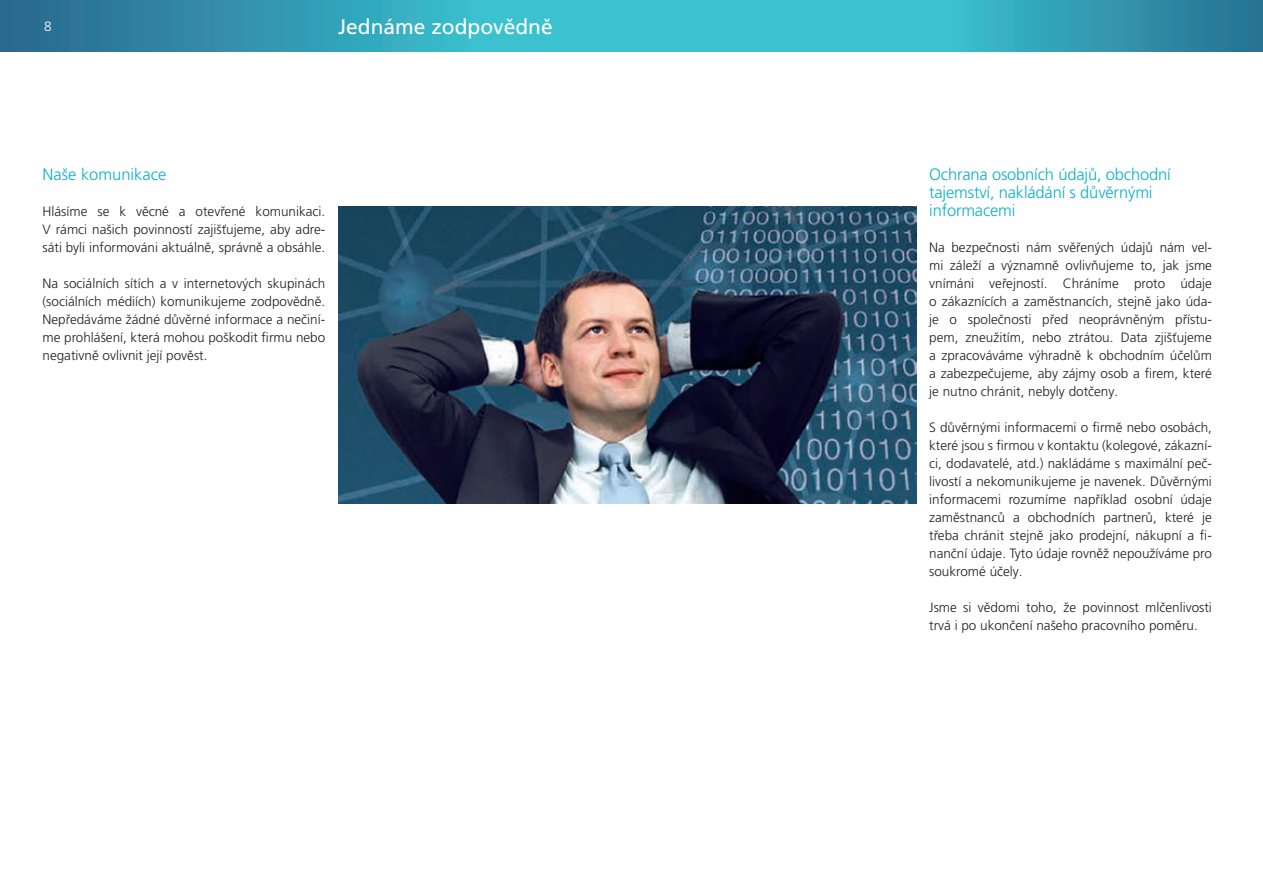
<style>
.page{position:relative;width:1263px;height:893px;background:#fff}
.page>*{position:absolute;margin:0;border:0;box-sizing:border-box;transform-origin:0 0}
.t1{font:21px "Frutiger LT Pro";color:#fff}
.t2{font:300 16.5px/18px "Frutiger LT Pro";letter-spacing:-.01em;color:#0cb0c9}
.t3{font:300 13.5px/18px "Frutiger LT Pro";color:#231f20;text-align:justify}
.t4{font:300 13.5px "Frutiger LT Pro";color:#fff}
</style>
<div class="page">
<svg style="left:0;top:0;width:1263px;height:51px;background:#35a4b9"></svg>
<img style="left:338px;top:207px;width:578px;height:296px">
<p class="t4" style="left:44px;top:18px;width:9px">8</p>
<h1 class="t1" style="left:338px;top:14px;width:216px">Jednáme zodpovědně</h1>
<p class="t2" style="left:43px;top:165px;width:125px">Naše komunikace</p>
<p class="t3" style="left:43px;top:202px;width:284px">Hlásíme se k věcné a otevřené komunikaci.<br>V rámci našich povinností zajišťujeme, aby adre&shy;sáti byli informováni aktuálně, správně a obsáhle.</p>
<p class="t3" style="left:43px;top:274px;width:284px">Na sociálních sítích a v internetových skupinách (sociálních médiích) komunikujeme zodpovědně.<br>Nepředáváme žádné důvěrné informace a nečiní&shy;me prohlášení, která mohou poškodit firmu nebo negativně ovlivnit její pověst.</p>
<p class="t2" style="left:929px;top:165px;width:243px">Ochrana osobních údajů, obchodní tajemství, nakládání s důvěrnými informacemi</p>
<p class="t3" style="left:929px;top:238px;width:284px">Na bezpečnosti nám svěřených údajů nám vel&shy;mi záleží a významně ovlivňujeme to, jak jsme vnímáni veřejností. Chráníme proto údaje o zákaznících a zaměstnancích, stejně jako úda&shy;je o společnosti před neoprávněným přístu&shy;pem, zneužitím, nebo ztrátou. Data zjišťujeme a zpracováváme výhradně k obchodním účelům a zabezpečujeme, aby zájmy osob a firem, které je nutno chránit, nebyly dotčeny.</p>
<p class="t3" style="left:929px;top:418px;width:284px">S důvěrnými informacemi o firmě nebo osobách, které jsou s firmou v kontaktu (kolegové, zákazní&shy;ci, dodavatelé, atd.) nakládáme s maximální peč&shy;livostí a nekomunikujeme je navenek. Důvěrnými informacemi rozumíme například osobní údaje zaměstnanců a obchodních partnerů, které je třeba chránit stejně jako prodejní, nákupní a fi&shy;nanční údaje. Tyto údaje rovněž nepoužíváme pro soukromé účely.</p>
<p class="t3" style="left:929px;top:598px;width:284px">Jsme si vědomi toho, že povinnost mlčenlivosti trvá i po ukončení našeho pracovního poměru.</p>
</div>
